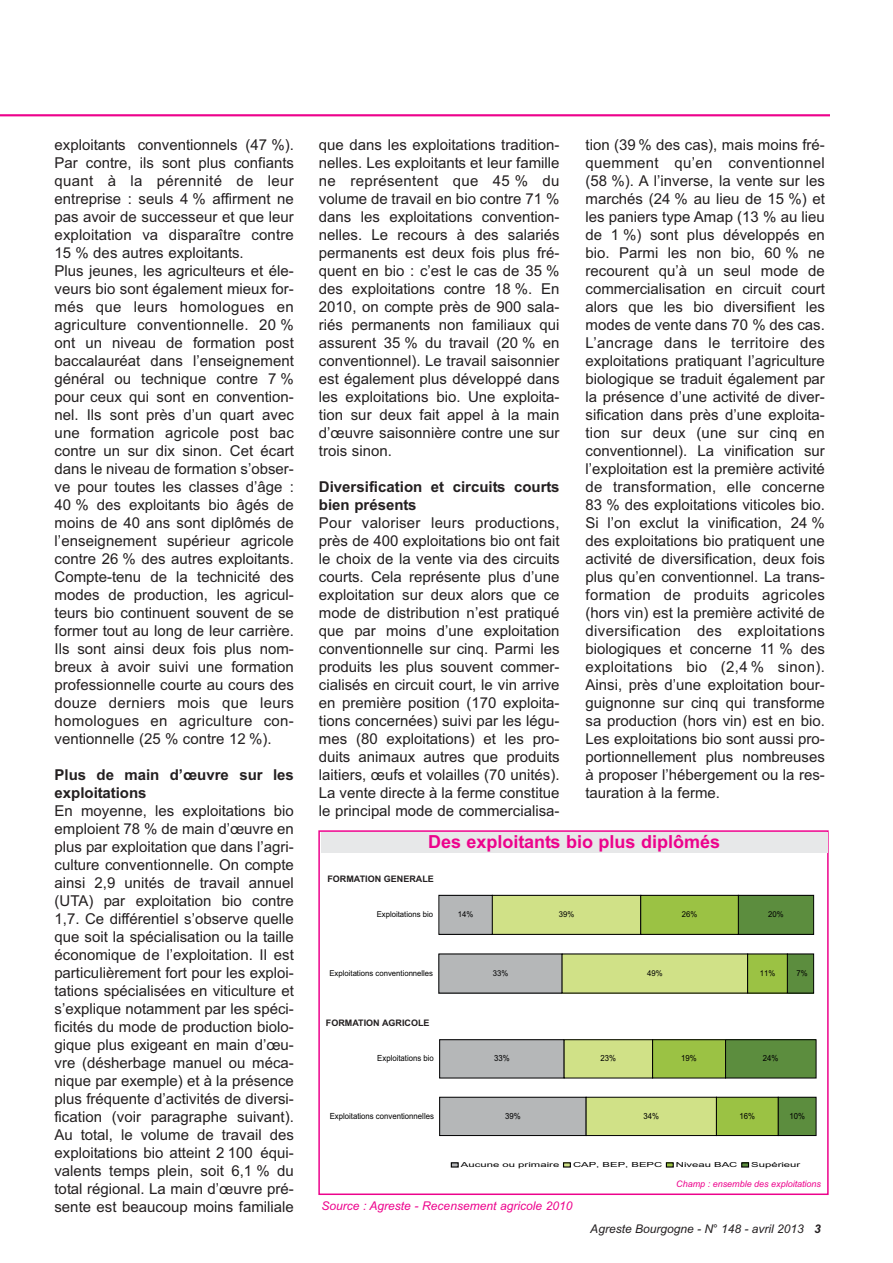
<style>
.page{position:relative;width:893px;height:1263px;background:#fff}
.page>*{position:absolute;margin:0;border:0;box-sizing:border-box;transform-origin:0 0}
.t1{font:700 18px "Arial";color:#ed028c}
.t2{font:15px/18px "Arial";color:#231f20;text-align:justify}
.t3{font:700 15px/18px "Arial";color:#231f20}
.t4{font:italic 12px "Arial";color:#ed028c}
.t5{font:italic 12px "Arial";color:#231f20}
.t6{font:700 9px "Arial";color:#231f20}
.t7{font:italic 9px "Arial";color:#ed028c}
.t8{font:8.4px "Arial";color:#000001;scale:.93 1}
.t9{font:8.1px "Arial";color:#000001}
.t10{font:6.9px "Arial";color:#000001;scale:1.64 1}
.s1{font-weight:700}
</style>
<div class="page">
<img style="left:0;top:114px;width:829px;height:3px">
<div style="left:318px;top:830px;width:511px;height:365px;border:2px solid #ed028c"></div>
<div style="left:321px;top:833px;width:506px;height:20px;background:#e7e8e9"></div>
<div style="left:439px;top:954px;width:123px;height:39px;background:#b5b7b8"></div>
<div style="left:439px;top:895px;width:53px;height:39px;background:#b5b7b8"></div>
<div style="left:438px;top:895px;width:55px;height:40px;border:1px solid #000001"></div>
<div style="left:562px;top:954px;width:186px;height:39px;background:#d0e187"></div>
<div style="left:492px;top:895px;width:149px;height:39px;background:#d0e187"></div>
<div style="left:492px;top:895px;width:149px;height:40px;border:1px solid #000001"></div>
<div style="left:748px;top:954px;width:39px;height:39px;background:#9bc244"></div>
<div style="left:641px;top:895px;width:97px;height:39px;background:#9bc244"></div>
<div style="left:640px;top:895px;width:99px;height:40px;border:1px solid #000001"></div>
<div style="left:787px;top:954px;width:27px;height:39px;background:#5c8d3e"></div>
<div style="left:787px;top:953px;width:27px;height:40px;border:1px solid #000001"></div>
<div style="left:738px;top:895px;width:76px;height:39px;background:#5c8d3e"></div>
<div style="left:738px;top:895px;width:76px;height:40px;border:1px solid #000001"></div>
<div style="left:440px;top:1097px;width:146px;height:38px;background:#b5b7b8"></div>
<div style="left:439px;top:1097px;width:148px;height:39px;border:1px solid #000001"></div>
<div style="left:440px;top:1040px;width:124px;height:38px;background:#b5b7b8"></div>
<div style="left:439px;top:1039px;width:126px;height:39px;border:1px solid #000001"></div>
<div style="left:586px;top:1097px;width:130px;height:38px;background:#d0e187"></div>
<div style="left:586px;top:1097px;width:131px;height:39px;border:1px solid #000001"></div>
<div style="left:564px;top:1040px;width:89px;height:38px;background:#d0e187"></div>
<div style="left:564px;top:1039px;width:89px;height:39px;border:1px solid #000001"></div>
<div style="left:716px;top:1097px;width:62px;height:38px;background:#9bc244"></div>
<div style="left:716px;top:1097px;width:63px;height:39px;border:1px solid #000001"></div>
<div style="left:653px;top:1040px;width:72px;height:38px;background:#9bc244"></div>
<div style="left:652px;top:1039px;width:74px;height:39px;border:1px solid #000001"></div>
<div style="left:778px;top:1097px;width:38px;height:38px;background:#5c8d3e"></div>
<div style="left:778px;top:1097px;width:38px;height:39px;border:1px solid #000001"></div>
<div style="left:725px;top:1040px;width:91px;height:38px;background:#5c8d3e"></div>
<div style="left:725px;top:1039px;width:91px;height:39px;border:1px solid #000001"></div>
<div style="left:451px;top:1162px;width:8px;height:5px;border:1px solid #000001"></div>
<div style="left:563px;top:1162px;width:8px;height:5px;border:1px solid #000001"></div>
<div style="left:666px;top:1162px;width:8px;height:5px;border:1px solid #000001"></div>
<div style="left:741px;top:1162px;width:8px;height:5px;border:1px solid #000001"></div>
<p class="t2" style="left:55px;top:136px;width:241px;text-align:left">exploitants conventionnels (47 %).<br>Par contre, ils sont plus confiants quant à la pérennité de leur entreprise : seuls 4 % affirment ne pas avoir de successeur et que leur exploitation va disparaître contre 15 % des autres exploitants.<br>Plus jeunes, les agriculteurs et éle&shy;veurs bio sont également mieux for&shy;més que leurs homologues en agriculture conventionnelle. 20 % ont un niveau de formation post baccalauréat dans l’enseignement général ou technique contre 7 % pour ceux qui sont en convention&shy;nel. Ils sont près d’un quart avec une formation agricole post bac contre un sur dix sinon. Cet écart dans le niveau de formation s’obser&shy;ve pour toutes les classes d’âge :<br>40 % des exploitants bio âgés de moins de 40 ans sont diplômés de l’enseignement supérieur agricole contre 26 % des autres exploitants.<br>Compte-tenu de la technicité des modes de production, les agricul&shy;teurs bio continuent souvent de se former tout au long de leur carrière.<br>Ils sont ainsi deux fois plus nom&shy;breux à avoir suivi une formation professionnelle courte au cours des douze derniers mois que leurs homologues en agriculture con&shy;ventionnelle (25 % contre 12 %).</p>
<p class="t3" style="left:55px;top:766px;width:241px">Plus de main d’œuvre sur les exploitations</p>
<p class="t2" style="left:54px;top:802px;width:241px">En moyenne, les exploitations bio emploient 78 % de main d’œuvre en plus par exploitation que dans l’agri&shy;culture conventionnelle. On compte ainsi 2,9 unités de travail annuel (UTA) par exploitation bio contre 1,7. Ce différentiel s’observe quelle que soit la spécialisation ou la taille économique de l’exploitation. Il est particulièrement fort pour les exploi&shy;tations spécialisées en viticulture et s’explique notamment par les spéci&shy;ficités du mode de production biolo&shy;gique plus exigeant en main d’œu&shy;vre (désherbage manuel ou méca&shy;nique par exemple) et à la présence plus fréquente d’activités de diversi&shy;fication (voir paragraphe suivant).<br>Au total, le volume de travail des exploitations bio atteint 2 100 équi&shy;valents temps plein, soit 6,1 % du total régional. La main d’œuvre pré&shy;sente est beaucoup moins familiale</p>
<p class="t2" style="left:319px;top:136px;width:242px">que dans les exploitations tradition&shy;nelles. Les exploitants et leur famille ne représentent que 45 % du volume de travail en bio contre 71 % dans les exploitations convention&shy;nelles. Le recours à des salariés permanents est deux fois plus fré&shy;quent en bio : c’est le cas de 35 % des exploitations contre 18 %. En 2010, on compte près de 900 sala&shy;riés permanents non familiaux qui assurent 35 % du travail (20 % en conventionnel). Le travail saisonnier est également plus développé dans les exploitations bio. Une exploita&shy;tion sur deux fait appel à la main d’œuvre saisonnière contre une sur trois sinon.</p>
<p class="t3" style="left:319px;top:478px;width:242px">Diversification et circuits courts bien présents</p>
<p class="t2" style="left:319px;top:514px;width:242px">Pour valoriser leurs productions, près de 400 exploitations bio ont fait le choix de la vente via des circuits courts. Cela représente plus d’une exploitation sur deux alors que ce mode de distribution n’est pratiqué que par moins d’une exploitation conventionnelle sur cinq. Parmi les produits les plus souvent commer&shy;cialisés en circuit court, le vin arrive en première position (170 exploita&shy;tions concernées) suivi par les légu&shy;mes (80 exploitations) et les pro&shy;duits animaux autres que produits laitiers, œufs et volailles (70 unités).<br>La vente directe à la ferme constitue le principal mode de commercialisa-</p>
<p class="t2" style="left:586px;top:136px;width:241px">tion (39 % des cas), mais moins fré&shy;quemment qu’en conventionnel (58 %). A l’inverse, la vente sur les marchés (24 % au lieu de 15 %) et les paniers type Amap (13 % au lieu de 1 %) sont plus développés en bio. Parmi les non bio, 60 % ne recourent qu’à un seul mode de commercialisation en circuit court alors que les bio diversifient les modes de vente dans 70 % des cas.<br>L’ancrage dans le territoire des exploitations pratiquant l’agriculture biologique se traduit également par la présence d’une activité de diver&shy;sification dans près d’une exploita&shy;tion sur deux (une sur cinq en conventionnel). La vinification sur l’exploitation est la première activité de transformation, elle concerne 83 % des exploitations viticoles bio.<br>Si l’on exclut la vinification, 24 % des exploitations bio pratiquent une activité de diversification, deux fois plus qu’en conventionnel. La trans&shy;formation de produits agricoles (hors vin) est la première activité de diversification des exploitations biologiques et concerne 11 % des exploitations bio (2,4 % sinon).<br>Ainsi, près d’une exploitation bour&shy;guignonne sur cinq qui transforme sa production (hors vin) est en bio.<br>Les exploitations bio sont aussi pro&shy;portionnellement plus nombreuses à proposer l’hébergement ou la res&shy;tauration à la ferme.</p>
<p class="t1" style="left:428px;top:831px;width:294px">Des exploitants bio plus diplômés</p>
<p class="t6" style="left:327px;top:874px;width:108px">FORMATION GENERALE</p>
<p class="t9" style="left:377px;top:909px;width:58px">Exploitations bio</p>
<p class="t9" style="left:458px;top:909px;width:17px">14%</p>
<p class="t9" style="left:559px;top:909px;width:17px">39%</p>
<p class="t9" style="left:682px;top:909px;width:17px">26%</p>
<p class="t9" style="left:768px;top:909px;width:17px">20%</p>
<p class="t9" style="left:329px;top:968px;width:105px">Exploitations conventionnelles</p>
<p class="t9" style="left:796px;top:968px;width:13px">7%</p>
<p class="t9" style="left:493px;top:968px;width:17px">33%</p>
<p class="t9" style="left:647px;top:968px;width:17px">49%</p>
<p class="t9" style="left:760px;top:968px;width:17px">11%</p>
<p class="t6" style="left:326px;top:1018px;width:105px">FORMATION AGRICOLE</p>
<p class="t8" style="left:377px;top:1053px;width:62px">Exploitations bio</p>
<p class="t8" style="left:330px;top:1110px;width:114px">Exploitations conventionnelles</p>
<p class="t8" style="left:494px;top:1053px;width:18px">33%</p>
<p class="t8" style="left:505px;top:1110px;width:18px">39%</p>
<p class="t8" style="left:600px;top:1053px;width:18px">23%</p>
<p class="t8" style="left:643px;top:1110px;width:18px">34%</p>
<p class="t8" style="left:681px;top:1053px;width:18px">19%</p>
<p class="t8" style="left:763px;top:1053px;width:18px">24%</p>
<p class="t8" style="left:740px;top:1110px;width:18px">16%</p>
<p class="t8" style="left:789px;top:1110px;width:18px">10%</p>
<p class="t10" style="left:461px;top:1160px;width:62px">Aucune ou primaire</p>
<p class="t10" style="left:573px;top:1160px;width:56px">CAP, BEP, BEPC</p>
<p class="t10" style="left:676px;top:1160px;width:39px">Niveau BAC</p>
<p class="t10" style="left:751px;top:1160px;width:31px">Supérieur</p>
<p class="t7" style="left:676px;top:1178px;width:146px">Champ : ensemble des exploitations</p>
<p class="t4" style="left:321px;top:1199px;width:253px">Source : Agreste - Recensement agricole 2010</p>
<p class="t5" style="left:590px;top:1222px;width:232px">Agreste Bourgogne - N° 148 - avril 2013 <span class="s1">3</span></p>
</div>
